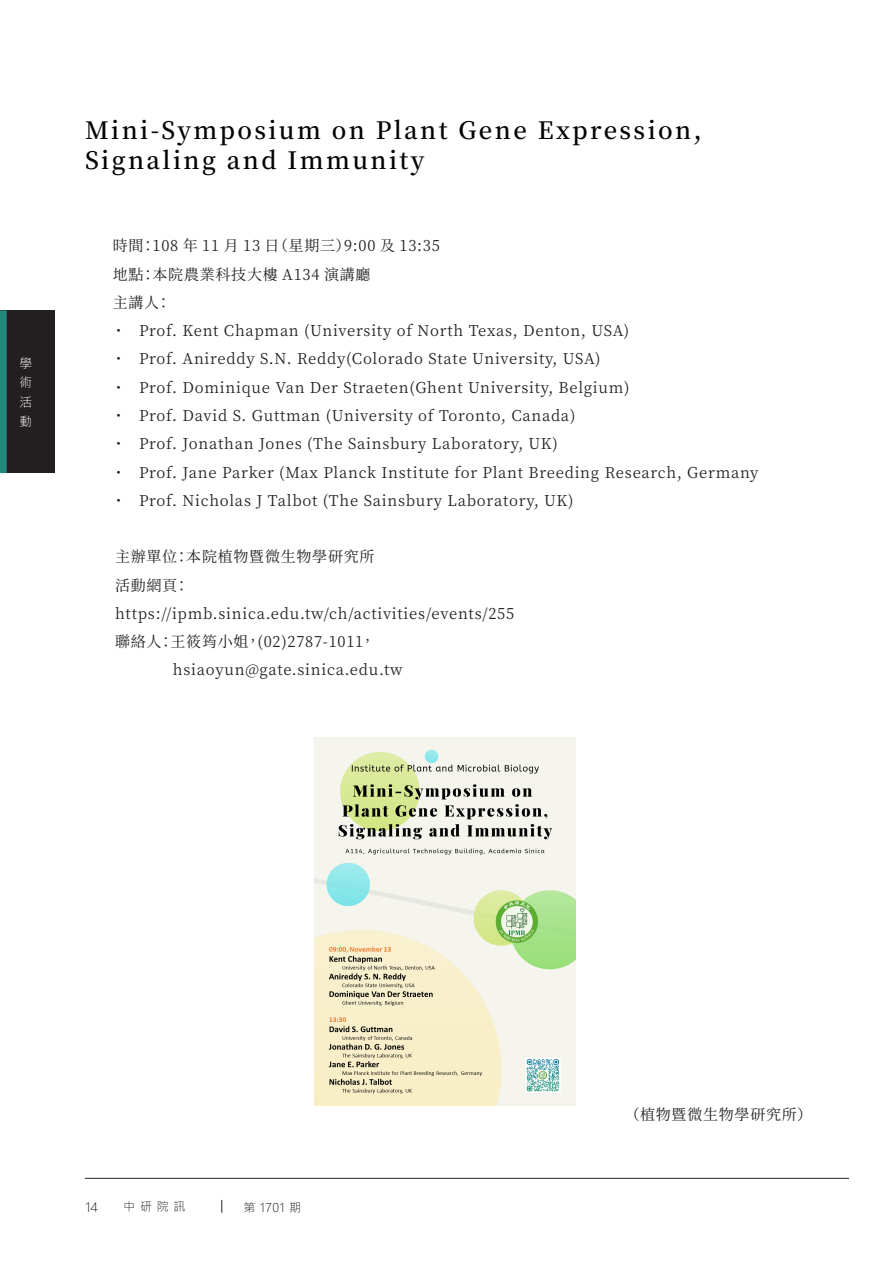
<style>
.page{position:relative;width:893px;height:1263px;background:#fff}
.page>*{position:absolute;margin:0;border:0;box-sizing:border-box;transform-origin:0 0}
.中研院訊_標題{font:600 24px/30px "Noto Serif CJ Ktc";letter-spacing:.1em;color:#040503}
.中研院訊_內文{font:15px "Noto Serif CJ Ktc";letter-spacing:.05em;color:#231f20}
.Body_text__8_5_pt{font:12.75px/19.5px "Microsoft Jheng Hei UI Light";color:#fff;text-align:justify}
.t1{font:12.75px "Microsoft Jheng Hei UI Light";color:#231f20}
.t2{font:12px "Microsoft Jheng Hei UI Light";letter-spacing:.225em;color:#231f20}
</style>
<div class="page">
<svg style="left:221px;top:1200px;width:1px;height:12px"></svg>
<hr style="left:85px;top:1178px;width:764px;height:1px;background:#231f20">
<div style="left:0;top:310px;width:54px;height:163px;background:#231f20"></div>
<div style="left:0;top:310px;width:7px;height:163px;background:#22877c"></div>
<img style="left:314px;top:737px;width:262px;height:369px">
<p class="Body_text__8_5_pt" style="left:20px;top:353px;width:14px">學術活動</p>
<p class="中研院訊_標題" style="left:85px;top:115px;width:618px">Mini-Symposium on Plant Gene Expression,<br>Signaling and Immunity</p>
<p class="中研院訊_內文" style="left:113px;top:237px;width:328px">時間：108 年 11 月 13 日（星期三）9:00 及 13:35</p>
<p class="中研院訊_內文" style="left:113px;top:266px;width:259px">地點：本院農業科技大樓 A134 演講廳</p>
<p class="中研院訊_內文" style="left:113px;top:294px;width:60px">主講人：</p>
<p class="中研院訊_內文" style="left:111px;top:322px;width:519px">・ Prof. Kent Chapman (University of North Texas, Denton, USA)</p>
<p class="中研院訊_內文" style="left:111px;top:350px;width:491px">・ Prof. Anireddy S.N. Reddy(Colorado State University, USA)</p>
<p class="中研院訊_內文" style="left:111px;top:379px;width:520px">・ Prof. Dominique Van Der Straeten(Ghent University, Belgium)</p>
<p class="中研院訊_內文" style="left:111px;top:407px;width:466px">・ Prof. David S. Guttman (University of Toronto, Canada)</p>
<p class="中研院訊_內文" style="left:111px;top:435px;width:448px">・ Prof. Jonathan Jones (The Sainsbury Laboratory, UK)</p>
<p class="中研院訊_內文" style="left:111px;top:463px;width:649px">・ Prof. Jane Parker (Max Planck Institute for Plant Breeding Research, Germany</p>
<p class="中研院訊_內文" style="left:111px;top:492px;width:464px">・ Prof. Nicholas J Talbot (The Sainsbury Laboratory, UK)</p>
<p class="中研院訊_內文" style="left:115px;top:548px;width:261px">主辦單位：本院植物暨微生物學研究所</p>
<p class="中研院訊_內文" style="left:115px;top:577px;width:76px">活動網頁：</p>
<p class="中研院訊_內文" style="left:115px;top:605px;width:401px">https://ipmb.sinica.edu.tw/ch/activities/events/255</p>
<p class="中研院訊_內文" style="left:115px;top:633px;width:262px">聯絡人：王筱筠小姐，(02)2787-1011，</p>
<p class="中研院訊_內文" style="left:173px;top:661px;width:231px">hsiaoyun@gate.sinica.edu.tw</p>
<p class="t1" style="left:85px;top:1199px;width:14px">14</p>
<p class="t2" style="left:123px;top:1199px;width:64px">中研院訊</p>
<p class="t2" style="left:243px;top:1199px;width:59px">第 1701 期</p>
<p class="中研院訊_內文" style="left:625px;top:1106px;width:189px">（植物暨微生物學研究所）</p>
</div>
